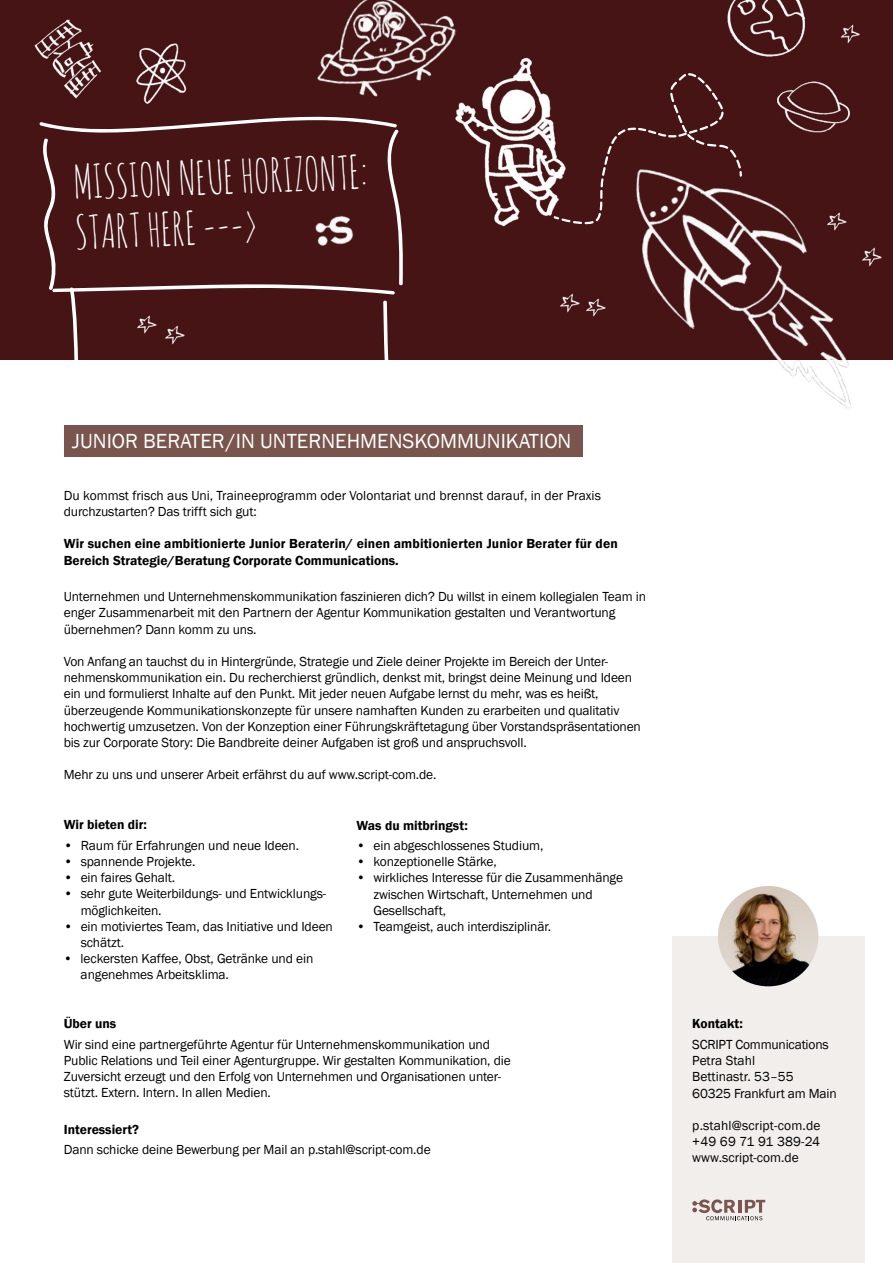
<style>
.page{position:relative;width:893px;height:1263px;background:#fff}
.page>*{position:absolute;margin:0;border:0;box-sizing:border-box;transform-origin:0 0}
.t1{font:45.6px/49.9px "Amatic SC";color:#fff}
.t2{font:21px "Franklin Gothic";color:#fff}
.t3{font:13.5px/16.2px "Franklin Gothic";letter-spacing:-.01em;color:#000}
.t4{font:600 13.5px/16.2px "Franklin Gothic";color:#000}
</style>
<div class="page">
<div style="left:672px;top:937px;width:192px;height:326px;background:#f1eeeb"></div>
<div style="left:0;top:0;width:893px;height:359px;background:#461414"></div>
<img style="left:718px;top:886px;width:100px;height:100px;border-radius:50px">
<svg style="left:692px;top:1199px;width:73px;height:21px"></svg>
<img style="left:613px;top:192px;width:262px;height:217px">
<img style="left:777px;top:81px;width:73px;height:52px">
<img style="left:857px;top:247px;width:25px;height:22px">
<img style="left:822px;top:212px;width:27px;height:21px">
<img style="left:841px;top:24px;width:19px;height:20px">
<img style="left:560px;top:293px;width:20px;height:20px">
<img style="left:586px;top:298px;width:20px;height:19px">
<img style="left:727px;top:0;width:78px;height:57px">
<svg style="left:39px;top:116px;width:364px;height:244px"></svg>
<img style="left:307px;top:212px;width:56px;height:39px">
<img style="left:455px;top:57px;width:97px;height:170px">
<svg style="left:552px;top:73px;width:191px;height:152px"></svg>
<img style="left:317px;top:0;width:144px;height:113px">
<img style="left:34px;top:19px;width:67px;height:80px">
<img style="left:136px;top:43px;width:51px;height:61px">
<div style="left:64px;top:425px;width:519px;height:32px;background:#79554d"></div>
<h1 class="t1" style="left:73px;top:157px;width:296px;rotate:-2deg">MISSION NEUE HORIZONTE:<br>START HERE ---&gt;</h1>
<h2 class="t2" style="left:72px;top:428px;width:501px">JUNIOR BERATER/IN UNTERNEHMENSKOMMUNIKATION</h2>
<p class="t3" style="left:64px;top:487px;width:539px">Du kommst frisch aus Uni, Traineeprogramm oder Volontariat und brennst darauf, in der Praxis durchzustarten? Das trifft sich gut:</p>
<p class="t4" style="left:64px;top:536px;width:555px">Wir suchen eine ambitionierte Junior Beraterin/ einen ambitionierten Junior Berater für den<br>Bereich Strategie/Beratung Corporate Communications.</p>
<p class="t3" style="left:64px;top:589px;width:584px">Unternehmen und Unternehmenskommunikation faszinieren dich? Du willst in einem kollegialen Team in enger Zusammenarbeit mit den Partnern der Agentur Kommunikation gestalten und Verantwortung übernehmen? Dann komm zu uns.</p>
<p class="t3" style="left:64px;top:654px;width:579px">Von Anfang an tauchst du in Hintergründe, Strategie und Ziele deiner Projekte im Bereich der Unter&shy;nehmenskommunikation ein. Du recherchierst gründlich, denkst mit, bringst deine Meinung und Ideen ein und formulierst Inhalte auf den Punkt. Mit jeder neuen Aufgabe lernst du mehr, was es heißt, überzeugende Kommunikationskonzepte für unsere namhaften Kunden zu erarbeiten und qualitativ hochwertig umzusetzen. Von der Konzeption einer Führungskräftetagung über Vorstandspräsentationen bis zur Corporate Story: Die Bandbreite deiner Aufgaben ist groß und anspruchsvoll.</p>
<p class="t3" style="left:64px;top:767px;width:374px">Mehr zu uns und unserer Arbeit erfährst du auf www.script-com.de.</p>
<p class="t4" style="left:64px;top:817px;width:85px">Wir bieten dir:</p>
<p class="t3" style="left:64px;top:837px;width:237px">• Raum für Erfahrungen und neue Ideen.</p>
<p class="t3" style="left:64px;top:854px;width:133px">• spannende Projekte.</p>
<p class="t3" style="left:64px;top:870px;width:113px">• ein faires Gehalt.</p>
<p class="t3" style="left:81px;top:886px;width:247px;text-indent:-17px">• sehr gute Weiterbildungs- und Entwicklungs&shy;möglichkeiten.</p>
<p class="t3" style="left:81px;top:918px;width:254px;text-indent:-17px">• ein motiviertes Team, das Initiative und Ideen schätzt.</p>
<p class="t3" style="left:81px;top:951px;width:234px;text-indent:-17px">• leckersten Kaffee, Obst, Getränke und ein angenehmes Arbeitsklima.</p>
<p class="t4" style="left:356px;top:817px;width:113px">Was du mitbringst:</p>
<p class="t3" style="left:356px;top:838px;width:188px">• ein abgeschlossenes Studium,</p>
<p class="t3" style="left:356px;top:854px;width:142px">• konzeptionelle Stärke,</p>
<p class="t3" style="left:373px;top:870px;width:251px;text-indent:-17px">• wirkliches Interesse für die Zusammenhänge zwischen Wirtschaft, Unternehmen und<br>Gesellschaft,</p>
<p class="t3" style="left:356px;top:919px;width:196px">• Teamgeist, auch interdisziplinär.</p>
<p class="t4" style="left:64px;top:1016px;width:54px">Über uns</p>
<p class="t3" style="left:64px;top:1036px;width:449px">Wir sind eine partnergeführte Agentur für Unternehmenskommunikation und Public Relations und Teil einer Agenturgruppe. Wir gestalten Kommunikation, die Zuversicht erzeugt und den Erfolg von Unternehmen und Organisationen unter&shy;stützt. Extern. Intern. In allen Medien.</p>
<p class="t4" style="left:64px;top:1121px;width:77px">Interessiert?</p>
<p class="t3" style="left:64px;top:1142px;width:368px">Dann schicke deine Bewerbung per Mail an p.stahl@script-com.de</p>
<p class="t4" style="left:692px;top:1016px;width:52px">Kontakt:</p>
<p class="t3" style="left:692px;top:1036px;width:146px">SCRIPT Communications<br>Petra Stahl<br>Bettinastr. 53–55<br>60325 Frankfurt am Main</p>
<p class="t3" style="left:692px;top:1117px;width:130px;text-align:justify">p.stahl@script-com.de +49 69 71 91 389-24 www.script-com.de</p>
</div>
